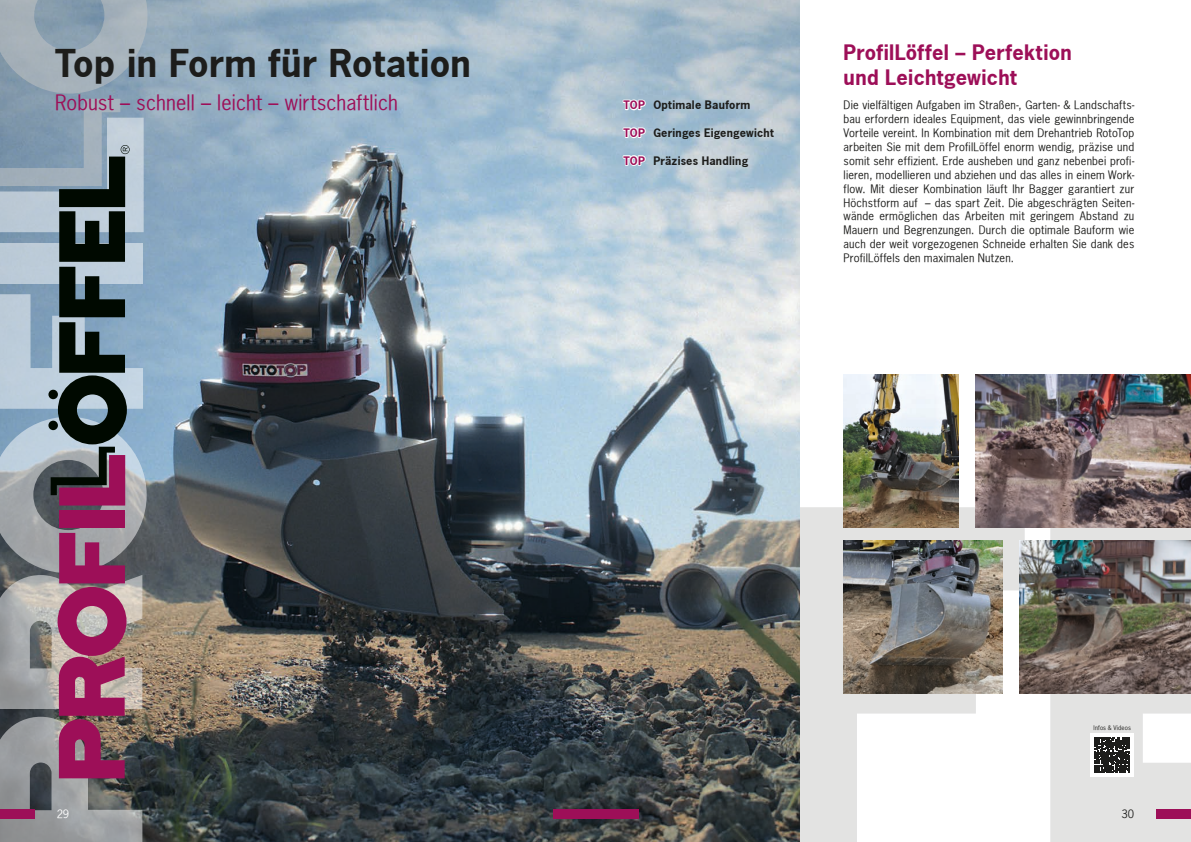
<style>
.page{position:relative;width:1191px;height:842px;background:#fff}
.page>*{position:absolute;margin:0;border:0;box-sizing:border-box;transform-origin:0 0}
.t1{font:700 36px "News Gothic";letter-spacing:.01em;color:#1d1d1b}
.t2{font:700 20px/24px "News Gothic";letter-spacing:.015em;color:#9d0f58}
.t3{font:20px "News Gothic";letter-spacing:.01em;color:#9d0f58}
.t4{font:11px/13.9px "News Gothic";letter-spacing:.015em;color:#1d1d1b;text-align:justify}
.t5{font:700 11px "News Gothic";letter-spacing:.02em;color:#1d1d1b}
.t6{font:11px "News Gothic";color:#fff}
.t7{font:6px "News Gothic";letter-spacing:.03em;color:#1d1d1b}
.s1{color:#fff}
</style>
<div class="page">
<img style="left:147px;top:0;width:652px;height:842px">
<svg style="left:0;top:0;width:147px;height:842px;background:#8a8592"></svg>
<svg style="left:800px;top:507px;width:224px;height:335px"></svg>
<svg style="left:1050px;top:527px;width:141px;height:315px;background:#e3e3e2"></svg>
<img style="left:843px;top:540px;width:159px;height:153px">
<img style="left:1019px;top:541px;width:172px;height:152px">
<img style="left:975px;top:374px;width:216px;height:153px">
<img style="left:843px;top:374px;width:115px;height:153px">
<div style="left:0;top:809px;width:35px;height:10px;background:#9d0f58"></div>
<div style="left:553px;top:809px;width:85px;height:10px;background:#9d0f58"></div>
<div style="left:1157px;top:809px;width:34px;height:10px;background:#9d0f58"></div>
<div style="left:1090px;top:733px;width:44px;height:44px;background:#fff"></div>
<svg style="left:1094px;top:737px;width:36px;height:35px"></svg>
<h1 class="t1" style="left:55px;top:40px;width:417px">Top in Form für Rotation</h1>
<h2 class="t3" style="left:55px;top:89px;width:344px">Robust – schnell – leicht – wirtschaftlich</h2>
<p class="t5" style="left:623px;top:98px;width:128px"><span class="s1">TOP</span> Optimale Bauform</p>
<p class="t5" style="left:623px;top:126px;width:152px"><span class="s1">TOP</span> Geringes Eigengewicht</p>
<p class="t5" style="left:623px;top:153px;width:126px"><span class="s1">TOP</span> Präzises Handling</p>
<h2 class="t2" style="left:843px;top:41px;width:230px">ProfilLöffel – Perfektion und Leichtgewicht</h2>
<p class="t4" style="left:843px;top:98px;width:292px">Die vielfältigen Aufgaben im Straßen-, Garten- &amp; Landschafts&shy;bau erfordern ideales Equipment, das viele gewinnbringende Vorteile vereint. In Kombination mit dem Drehantrieb RotoTop arbeiten Sie mit dem ProfilLöffel enorm wendig, präzise und somit sehr effizient. Erde ausheben und ganz nebenbei profi&shy;lieren, modellieren und abziehen und das alles in einem Work&shy;flow. Mit dieser Kombination läuft Ihr Bagger garantiert zur Höchstform auf – das spart Zeit. Die abgeschrägten Seiten&shy;wände ermöglichen das Arbeiten mit geringem Abstand zu Mauern und Begrenzungen. Durch die optimale Bauform wie auch der weit vorgezogenen Schneide erhalten Sie dank des ProfilLöffels den maximalen Nutzen.</p>
<p class="t7" style="left:1093px;top:724px;width:39px">Infos &amp; Videos</p>
<p class="t6" style="left:57px;top:807px;width:14px">29</p>
<p class="t4" style="left:1121px;top:807px;width:14px">30</p>
</div>
